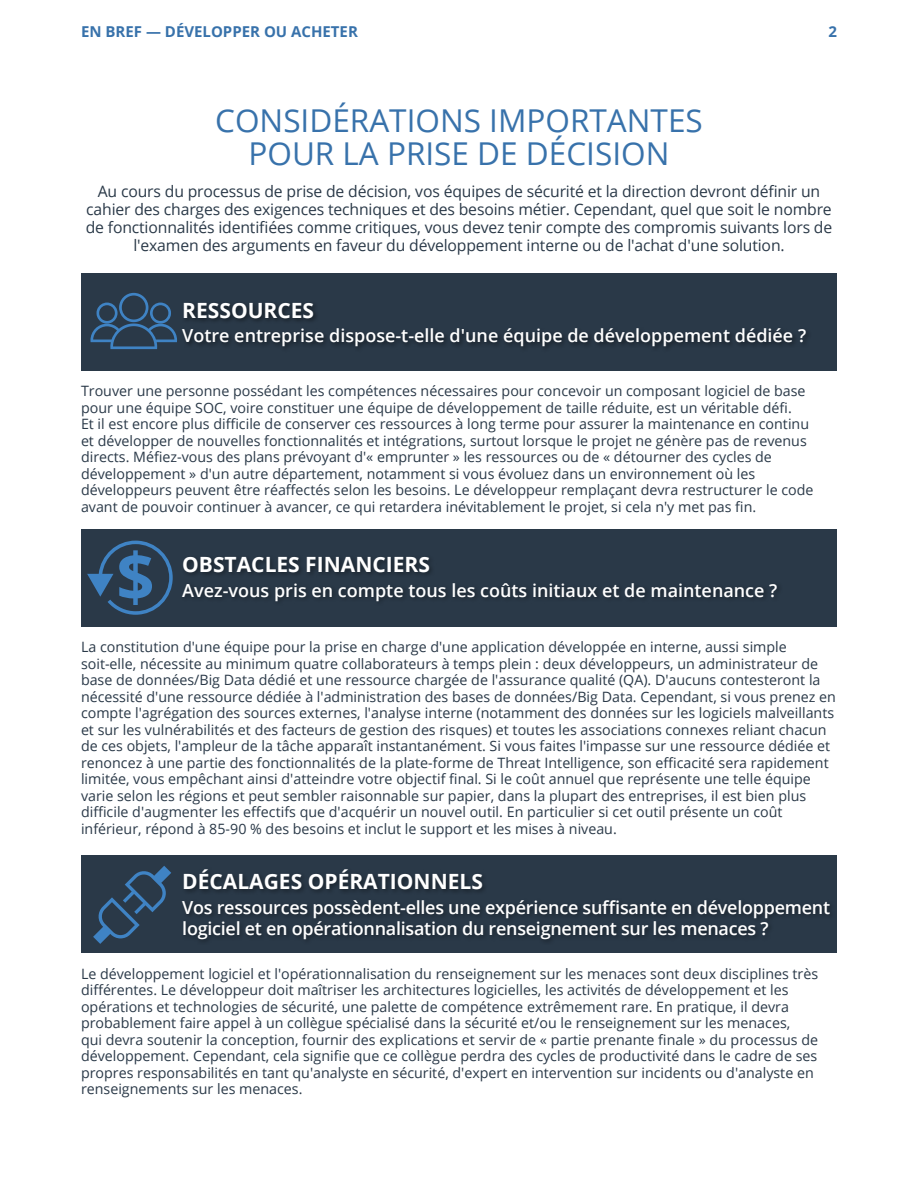
<style>
.page{position:relative;width:918px;height:1188px;background:#fff}
.page>*{position:absolute;margin:0;border:0;box-sizing:border-box;transform-origin:0 0}
.t1{font:31.5px/33px "Open Sans";color:#3872ab;text-align:center}
.t2{font:700 21px "Open Sans";color:#fff}
.t3{font:600 18px/21px "Open Sans";letter-spacing:-.015em;color:#fff}
.t4{font:15.75px/18px "Open Sans";letter-spacing:-.01em;color:#2a3948;text-align:center}
.t5{font:700 15px "Open Sans";color:#3872ab}
.t6{font:14.25px/16.5px "Open Sans";color:#2a3948}
</style>
<div class="page">
<div style="left:81px;top:856px;width:756px;height:97px;background:#2a3948"></div>
<div style="left:81px;top:529px;width:756px;height:97px;background:#2a3948"></div>
<div style="left:81px;top:273px;width:756px;height:97px;background:#2a3948"></div>
<div style="left:180px;top:300px;width:632px;height:53px;background:#000;opacity:.5"></div>
<div style="left:180px;top:555px;width:603px;height:52px;background:#000;opacity:.4"></div>
<div style="left:180px;top:868px;width:656px;height:77px;background:#000;opacity:.4"></div>
<svg style="left:87px;top:541px;width:86px;height:74px"></svg>
<svg style="left:93px;top:866px;width:78px;height:78px"></svg>
<svg style="left:90px;top:293px;width:87px;height:56px"></svg>
<p class="t5" style="left:81px;top:21px;width:278px">EN BREF — DÉVELOPPER OU ACHETER</p>
<p class="t5" style="left:828px;top:21px;width:10px">2</p>
<h1 class="t1" style="left:215px;top:103px;width:489px">CONSIDÉRATIONS IMPORTANTES<br>POUR LA PRISE DE DÉCISION</h1>
<p class="t4" style="left:86px;top:181px;width:748px">Au cours du processus de prise de décision, vos équipes de sécurité et la direction devront définir un cahier des charges des exigences techniques et des besoins métier. Cependant, quel que soit le nombre de fonctionnalités identifiées comme critiques, vous devez tenir compte des compromis suivants lors de l'examen des arguments en faveur du développement interne ou de l'achat d'une solution.</p>
<h2 class="t2" style="left:182px;top:295px;width:133px">RESSOURCES</h2>
<p class="t3" style="left:182px;top:325px;width:625px">Votre entreprise dispose-t-elle d'une équipe de développement dédiée ?</p>
<p class="t6" style="left:81px;top:383px;width:734px">Trouver une personne possédant les compétences nécessaires pour concevoir un composant logiciel de base pour une équipe SOC, voire constituer une équipe de développement de taille réduite, est un véritable défi.<br>Et il est encore plus difficile de conserver ces ressources à long terme pour assurer la maintenance en continu et développer de nouvelles fonctionnalités et intégrations, surtout lorsque le projet ne génère pas de revenus directs. Méfiez-vous des plans prévoyant d'« emprunter » les ressources ou de « détourner des cycles de développement » d'un autre département, notamment si vous évoluez dans un environnement où les développeurs peuvent être réaffectés selon les besoins. Le développeur remplaçant devra restructurer le code avant de pouvoir continuer à avancer, ce qui retardera inévitablement le projet, si cela n'y met pas fin.</p>
<h2 class="t2" style="left:182px;top:550px;width:249px">OBSTACLES FINANCIERS</h2>
<p class="t3" style="left:182px;top:579px;width:597px">Avez-vous pris en compte tous les coûts initiaux et de maintenance ?</p>
<p class="t6" style="left:81px;top:638px;width:757px">La constitution d'une équipe pour la prise en charge d'une application développée en interne, aussi simple soit-elle, nécessite au minimum quatre collaborateurs à temps plein : deux développeurs, un administrateur de base de données/Big Data dédié et une ressource chargée de l'assurance qualité (QA). D'aucuns contesteront la nécessité d'une ressource dédiée à l'administration des bases de données/Big Data. Cependant, si vous prenez en compte l'agrégation des sources externes, l'analyse interne (notamment des données sur les logiciels malveillants et sur les vulnérabilités et des facteurs de gestion des risques) et toutes les associations connexes reliant chacun de ces objets, l'ampleur de la tâche apparaît instantanément. Si vous faites l'impasse sur une ressource dédiée et renoncez à une partie des fonctionnalités de la plate-forme de Threat Intelligence, son efficacité sera rapidement limitée, vous empêchant ainsi d'atteindre votre objectif final. Si le coût annuel que représente une telle équipe varie selon les régions et peut sembler raisonnable sur papier, dans la plupart des entreprises, il est bien plus difficile d'augmenter les effectifs que d'acquérir un nouvel outil. En particulier si cet outil présente un coût inférieur, répond à 85-90 % des besoins et inclut le support et les mises à niveau.</p>
<h2 class="t2" style="left:182px;top:867px;width:302px">DÉCALAGES OPÉRATIONNELS</h2>
<p class="t3" style="left:182px;top:896px;width:649px">Vos ressources possèdent-elles une expérience suffisante en développement logiciel et en opérationnalisation du renseignement sur les menaces ?</p>
<p class="t6" style="left:81px;top:965px;width:739px">Le développement logiciel et l'opérationnalisation du renseignement sur les menaces sont deux disciplines très différentes. Le développeur doit maîtriser les architectures logicielles, les activités de développement et les opérations et technologies de sécurité, une palette de compétence extrêmement rare. En pratique, il devra probablement faire appel à un collègue spécialisé dans la sécurité et/ou le renseignement sur les menaces,<br>qui devra soutenir la conception, fournir des explications et servir de « partie prenante finale » du processus de développement. Cependant, cela signifie que ce collègue perdra des cycles de productivité dans le cadre de ses propres responsabilités en tant qu'analyste en sécurité, d'expert en intervention sur incidents ou d'analyste en renseignements sur les menaces.</p>
</div>
